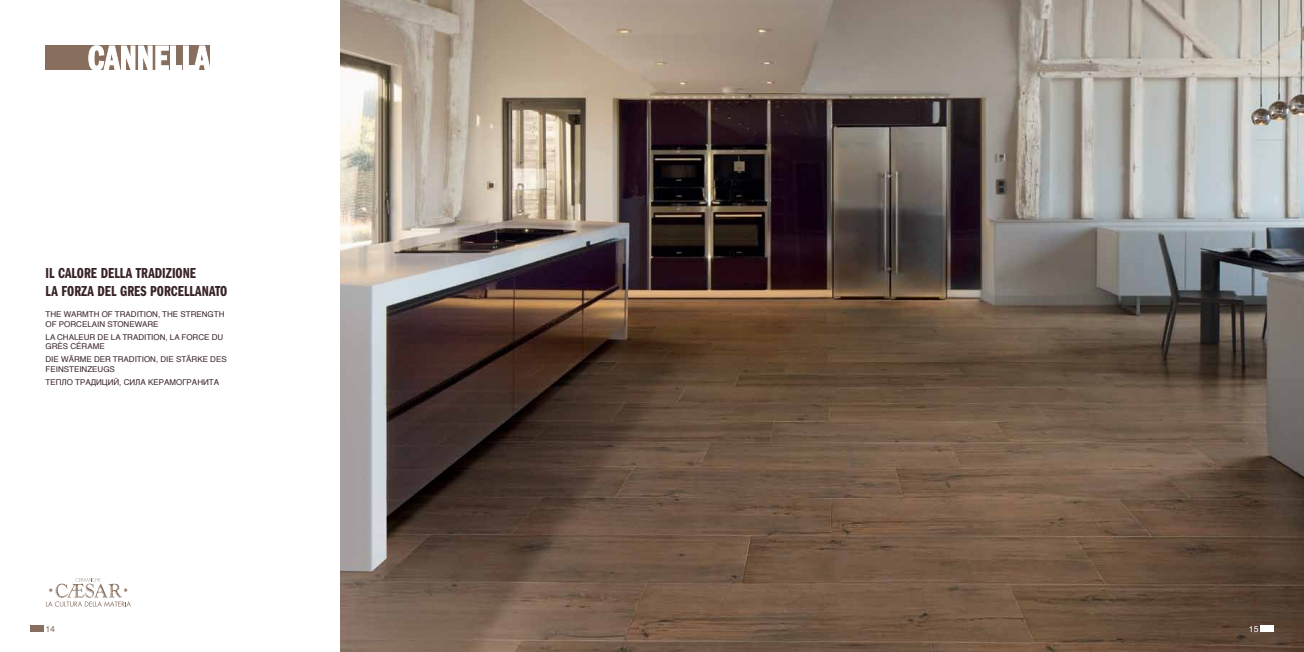
<style>
.page{position:relative;width:1304px;height:652px;background:#fff}
.page>*{position:absolute;margin:0;border:0;box-sizing:border-box;transform-origin:0 0}
.t1{font:600 15px/18px "Franklin Got Cmp ITC";color:#382225}
.t2{font:8.8px "Helvetica";color:#886e5c}
.t3{font:8.8px "Helvetica";color:#fff}
.t4{font:8px/13px "Helvetica";color:#382225}
</style>
<div class="page">
<img style="left:340px;top:0;width:964px;height:652px">
<svg style="left:46px;top:578px;width:85px;height:29px"></svg>
<div style="left:46px;top:46px;width:164px;height:24px;background:#886e5c"></div>
<svg style="left:89px;top:45px;width:121px;height:25px"></svg>
<div style="left:1260px;top:626px;width:13px;height:6px;background:#fff"></div>
<div style="left:31px;top:626px;width:13px;height:6px;background:#886e5c"></div>
<h1 class="t1" style="left:46px;top:264px;width:183px">IL CALORE DELLA TRADIZIONE<br>LA FORZA DEL GRES PORCELLANATO</h1>
<p class="t4" style="left:46px;top:308px;width:26px">THE WARMTH</p>
<p class="t4" style="left:102px;top:308px;width:19px">OF TRADITION</p>
<p class="t4" style="left:158px;top:308px;width:11px">, THE</p>
<p class="t4" style="left:181px;top:308px;width:7px">STRENGTH</p>
<p class="t4" style="left:46px;top:318px;width:20px">OF PORCELAIN</p>
<p class="t4" style="left:46px;top:318px;width:179px;text-indent:62px">STONEWARE<br>LA CHALEUR DE LA TRADITION, LA FORCE DU</p>
<p class="t4" style="left:46px;top:340px;width:61px">GRÈS CÉRAME<br>DIE WÄRME</p>
<p class="t4" style="left:94px;top:353px;width:7px">DER</p>
<p class="t4" style="left:113px;top:353px;width:6px">TRADITION</p>
<p class="t4" style="left:156px;top:353px;width:10px">, DIE</p>
<p class="t4" style="left:176px;top:353px;width:7px">STÄRKE</p>
<p class="t4" style="left:210px;top:353px;width:7px">DES</p>
<p class="t4" style="left:46px;top:363px;width:7px">FEINSTEINZEUGS<br>ТЕПЛО</p>
<p class="t4" style="left:75px;top:376px;width:7px">ТРАДИЦИЙ</p>
<p class="t4" style="left:119px;top:376px;width:11px">, СИЛА</p>
<p class="t4" style="left:148px;top:376px;width:7px">КЕРАМОГРАНИТА</p>
<p class="t2" style="left:45px;top:622px;width:11px">14</p>
<p class="t3" style="left:1249px;top:622px;width:11px">15</p>
</div>
